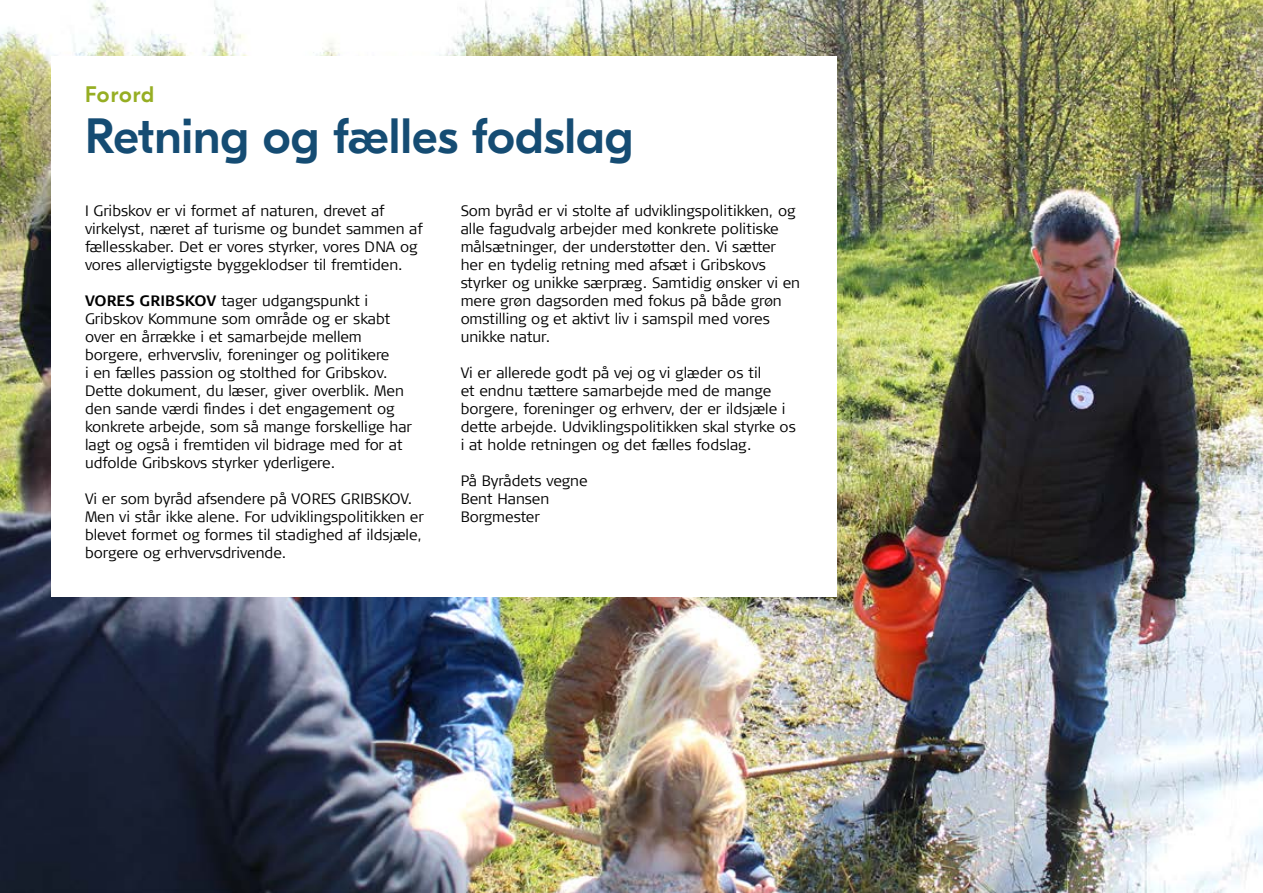
<style>
.page{position:relative;width:1263px;height:893px;background:#fff}
.page>*{position:absolute;margin:0;border:0;box-sizing:border-box;transform-origin:0 0}
.H2_-_kapiteloverskri{font:500 49.5px "GT Eesti Display";color:#154c73}
.H2_-_Kapiteloverskri{font:500 22.5px "GT Eesti Display";letter-spacing:.025em;color:#96ae23}
.P_-_Brødtekst{font:300 15px/18px "Signa Column";color:#000}
.s1{font-family:"Signa Normal";font-weight:700}
</style>
<div class="page">
<img style="left:0;top:0;width:1263px;height:893px">
<div style="left:51px;top:56px;width:785px;height:540px;background:#fff"></div>
<p class="H2_-_Kapiteloverskri" style="left:85px;top:82px;width:71px">Forord</p>
<p class="H2_-_kapiteloverskri" style="left:85px;top:109px;width:550px">Retning og fælles fodslag</p>
<p class="P_-_Brødtekst" style="left:85px;top:202px;width:340px">I Gribskov er vi formet af naturen, drevet af virkelyst, næret af turisme og bundet sammen af fællesskaber. Det er vores styrker, vores DNA og vores allervigtigste byggeklodser til fremtiden.</p>
<p class="P_-_Brødtekst" style="left:85px;top:292px;width:329px"><span class="s1">VORES GRIBSKOV</span> tager udgangspunkt i Gribskov Kommune som område og er skabt over en årrække i et samarbejde mellem borgere, erhvervsliv, foreninger og politikere<br>i en fælles passion og stolthed for Gribskov.<br>Dette dokument, du læser, giver overblik. Men den sande værdi findes i det engagement og konkrete arbejde, som så mange forskellige har lagt og også i fremtiden vil bidrage med for at udfolde Gribskovs styrker yderligere.</p>
<p class="P_-_Brødtekst" style="left:85px;top:490px;width:340px">Vi er som byråd afsendere på VORES GRIBSKOV.<br>Men vi står ikke alene. For udviklingspolitikken er blevet formet og formes til stadighed af ildsjæle, borgere og erhvervsdrivende.</p>
<p class="P_-_Brødtekst" style="left:461px;top:202px;width:341px">Som byråd er vi stolte af udviklingspolitikken, og alle fagudvalg arbejder med konkrete politiske målsætninger, der understøtter den. Vi sætter her en tydelig retning med afsæt i Gribskovs styrker og unikke særpræg. Samtidig ønsker vi en mere grøn dagsorden med fokus på både grøn omstilling og et aktivt liv i samspil med vores unikke natur.</p>
<p class="P_-_Brødtekst" style="left:461px;top:364px;width:337px">Vi er allerede godt på vej og vi glæder os til<br>et endnu tættere samarbejde med de mange borgere, foreninger og erhverv, der er ildsjæle i dette arbejde. Udviklingspolitikken skal styrke os i at holde retningen og det fælles fodslag.</p>
<p class="P_-_Brødtekst" style="left:461px;top:472px;width:128px">På Byrådets vegne</p>
<p class="P_-_Brødtekst" style="left:461px;top:490px;width:90px">Bent Hansen</p>
<p class="P_-_Brødtekst" style="left:461px;top:508px;width:81px">Borgmester</p>
</div>
